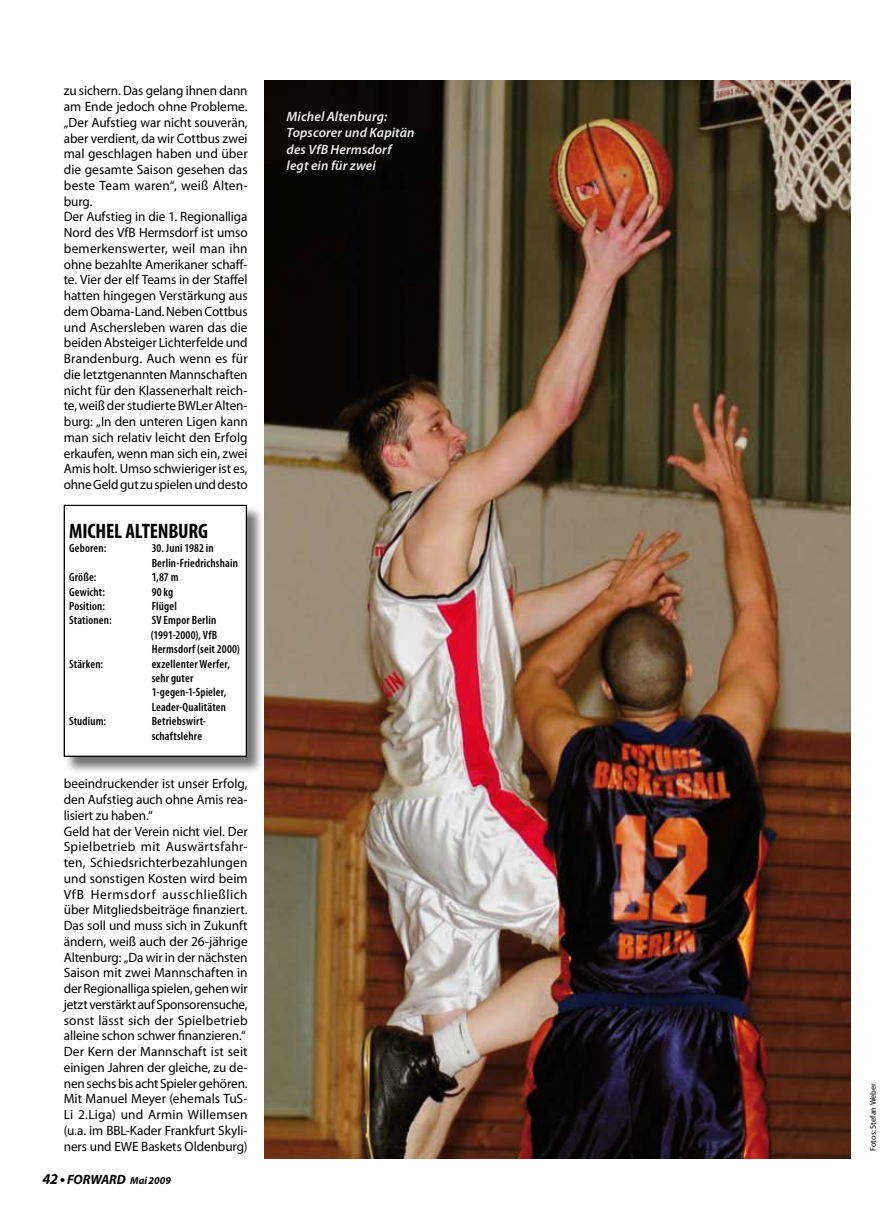
<style>
.page{position:relative;width:893px;height:1212px;background:#fff}
.page>*{position:absolute;margin:0;border:0;box-sizing:border-box;transform-origin:0 0}
.t1{font:700 condensed 21px "Myriad Pro";letter-spacing:-.01em;color:#000}
.t2{font:13.5px/15.8px "Myriad Pro";letter-spacing:-.005em;color:#000}
.t3{font:italic 600 13.5px/16.2px "Myriad Pro";letter-spacing:.01em;color:#eceded}
.t4{font:italic 700 13.5px "Myriad Pro";letter-spacing:-.01em;color:#000}
.t5{font:600 condensed 12px/14.4px "Myriad Pro";letter-spacing:.015em;color:#000}
.t6{font:8.25px "Myriad Pro";color:#000}
.s1{font-size:15px}
.s2{font-size:10.5px}
</style>
<div class="page">
<div style="left:65px;top:506px;width:202px;height:271px;background:#000;opacity:.85"></div>
<div style="left:64px;top:505px;width:182px;height:251px;background:#fff"></div>
<div style="left:64px;top:505px;width:183px;height:252px;border:1px solid #000"></div>
<img style="left:265px;top:80px;width:585px;height:1078px">
<p class="t2" style="left:64px;top:83px;width:185px">zu sichern. Das gelang ihnen dann am Ende jedoch ohne Probleme. „Der Aufstieg war nicht souverän, aber verdient, da wir Cottbus zwei mal geschlagen haben und über die gesamte Saison gesehen das beste Team waren“, weiß Alten&shy;burg.<br>Der Aufstieg in die 1. Regionalliga<br>Nord des VfB Hermsdorf ist umso bemerkenswerter, weil man ihn ohne bezahlte Amerikaner schaff&shy;te. Vier der elf Teams in der Staffel hatten hingegen Verstärkung aus dem Obama-Land. Neben Cottbus und Aschersleben waren das die beiden Absteiger Lichterfelde und<br>Brandenburg. Auch wenn es für die letztgenannten Mannschaften nicht für den Klassenerhalt reich&shy;te, weiß der studierte BWLer Alten&shy;burg: „In den unteren Ligen kann man sich relativ leicht den Erfolg erkaufen, wenn man sich ein, zwei<br>Amis holt. Umso schwieriger ist es, ohne Geld gut zu spielen und desto</p>
<h1 class="t1" style="left:69px;top:518px;width:140px">MICHEL ALTENBURG</h1>
<p class="t5" style="left:69px;top:541px;width:39px">Geboren:</p>
<p class="t5" style="left:152px;top:541px;width:88px">30. Juni 1982 in<br>Berlin-Friedrichshain</p>
<p class="t5" style="left:69px;top:570px;width:29px">Größe:</p>
<p class="t5" style="left:152px;top:570px;width:28px">1,87 m</p>
<p class="t5" style="left:69px;top:584px;width:37px">Gewicht:</p>
<p class="t5" style="left:152px;top:584px;width:23px">90 kg</p>
<p class="t5" style="left:69px;top:598px;width:37px">Position:</p>
<p class="t5" style="left:152px;top:598px;width:27px">Flügel</p>
<p class="t5" style="left:69px;top:613px;width:44px">Stationen:</p>
<p class="t5" style="left:151px;top:613px;width:91px">SV Empor Berlin (1991-2000), VfB<br>Hermsdorf (seit 2000)</p>
<p class="t5" style="left:69px;top:656px;width:35px">Stärken:</p>
<p class="t5" style="left:152px;top:656px;width:80px">exzellenter Werfer, sehr guter<br>1-gegen-1-Spieler,<br>Leader-Qualitäten</p>
<p class="t5" style="left:69px;top:714px;width:39px">Studium:</p>
<p class="t5" style="left:152px;top:714px;width:56px">Betriebswirt&shy;schaftslehre</p>
<p class="t2" style="left:64px;top:776px;width:185px">beeindruckender ist unser Erfolg, den Aufstieg auch ohne Amis rea&shy;lisiert zu haben.“<br>Geld hat der Verein nicht viel. Der Spielbetrieb mit Auswärtsfahr&shy;ten, Schiedsrichterbezahlungen und sonstigen Kosten wird beim VfB Hermsdorf ausschließlich über Mitgliedsbeiträge finanziert.<br>Das soll und muss sich in Zukunft ändern, weiß auch der 26-jährige Altenburg: „Da wir in der nächsten Saison mit zwei Mannschaften in der Regionalliga spielen, gehen wir jetzt verstärkt auf Sponsorensuche, sonst lässt sich der Spielbetrieb alleine schon schwer finanzieren.“ Der Kern der Mannschaft ist seit einigen Jahren der gleiche, zu de&shy;nen sechs bis acht Spieler gehören.<br>Mit Manuel Meyer (ehemals TuS-Li 2.Liga) und Armin Willemsen (u.a. im BBL-Kader Frankfurt Skyli&shy;ners und EWE Baskets Oldenburg)</p>
<p class="t4" style="left:43px;top:1171px;width:130px"><span class="s1">42 •</span> FORWARD <span class="s2">MAI 2009</span></p>
<p class="t3" style="left:287px;top:108px;width:129px">Michel Altenburg:<br>Topscorer und Kapitän des VfB Hermsdorf legt ein für zwei</p>
<p class="t6" style="left:868px;top:1151px;width:69px;rotate:-90deg">Fotos: Stefan Weber</p>
</div>
